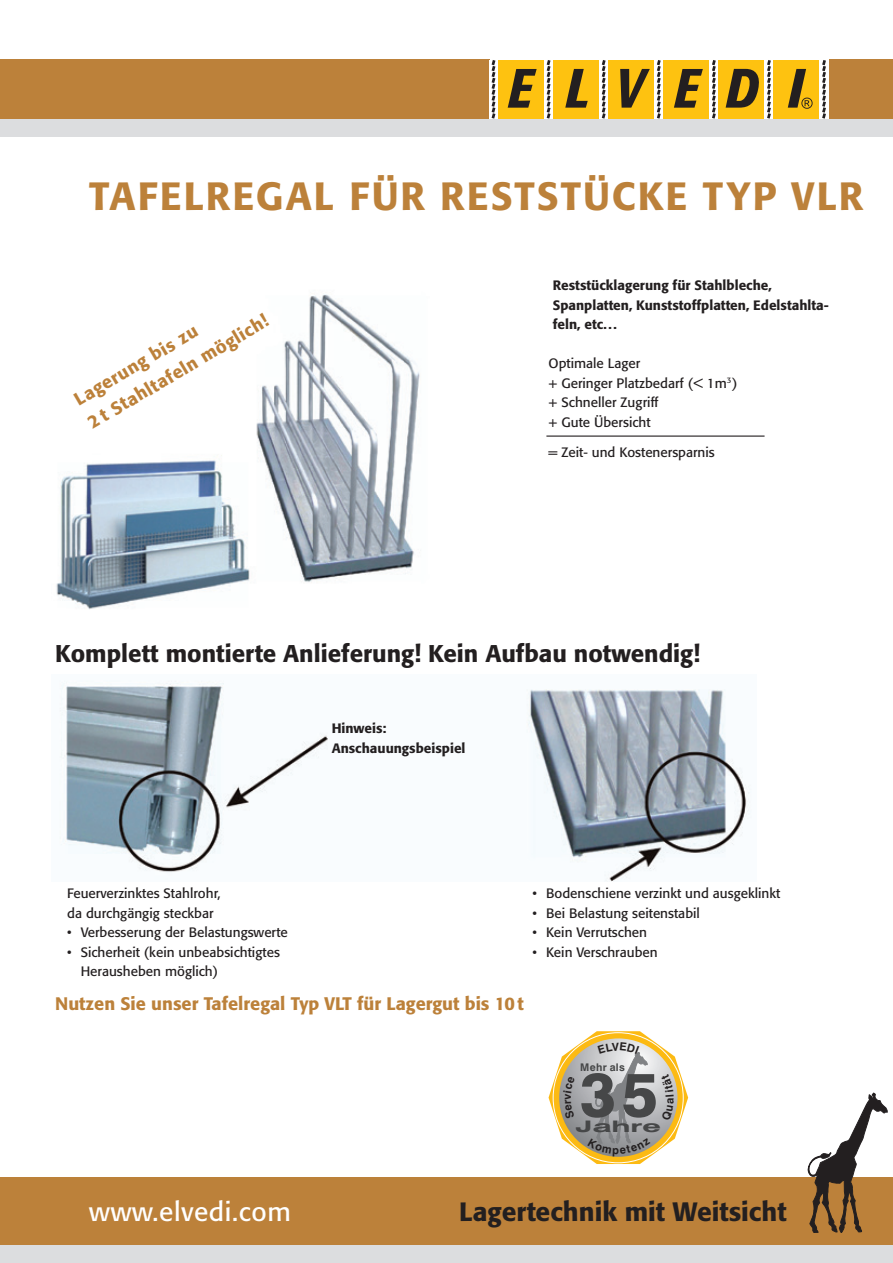
<style>
.page{position:relative;width:893px;height:1263px;background:#fff}
.page>*{position:absolute;margin:0;border:0;box-sizing:border-box;transform-origin:0 0}
.t1{font:800 61.35px "Swiss 721 BT";color:#464748}
.t2{font:500 39px "Formata";letter-spacing:.055em;color:#bc813a}
.t3{font:500 26.25px "Formata";color:#231f20}
.t4{font:26.25px "Formata";letter-spacing:.025em;color:#fff}
.t5{font:500 24px "Formata";color:#231f20}
.t6{font:500 18px/27.3px "Formata";color:#bc813a}
.t7{font:700 expanded 15.9px "Swiss 721 BT";color:#464748;scale:1.63 1}
.t8{font:13.5px/19.5px "Formata";color:#231f20}
.t9{font:500 13.5px/19.5px "Formata";color:#231f20}
.t10{font:700 10.5px "Swiss 721 BT";letter-spacing:.025em;color:#464748}
</style>
<div class="page">
<div style="left:0;top:60px;width:489px;height:59px;background:#bc813a"></div>
<svg style="left:822px;top:60px;width:4px;height:59px"></svg>
<div style="left:773px;top:60px;width:46px;height:59px;background:#fec210"></div>
<div style="left:498px;top:60px;width:46px;height:59px;background:#fec210"></div>
<svg style="left:492px;top:60px;width:3px;height:59px"></svg>
<svg style="left:508px;top:60px;width:305px;height:59px"></svg>
<div style="left:829px;top:60px;width:64px;height:59px;background:#bc813a"></div>
<img style="left:56px;top:294px;width:364px;height:316px">
<div style="left:0;top:1178px;width:893px;height:68px;background:#bc813a"></div>
<div style="left:0;top:119px;width:893px;height:17px;background:#dcdddf"></div>
<div style="left:0;top:1246px;width:893px;height:17px;background:#dcdddf"></div>
<svg style="left:808px;top:1093px;width:79px;height:140px"></svg>
<hr style="left:546px;top:435px;width:219px;height:2px;background:#231f20">
<img style="left:60px;top:681px;width:690px;height:201px">
<svg style="left:549px;top:1031px;width:139px;height:133px"></svg>
<h2 class="t2" style="left:89px;top:172px;width:775px">TAFELREGAL FÜR RESTSTÜCKE TYP VLR</h2>
<h3 class="t6" style="left:69px;top:389px;width:207px;rotate:-31deg">Lagerung bis zu<br>2 t Stahltafeln möglich!</h3>
<p class="t9" style="left:553px;top:276px;width:278px">Reststücklagerung für Stahlbleche,<br>Spanplatten, Kunststoffplatten, Edelstahlta&shy;feln, etc. ..</p>
<p class="t8" style="left:549px;top:354px;width:190px">Optimale Lager<br>+ Geringer Platzbedarf (&lt; 1m<sup>3</sup>) + Schneller Zugriff<br>+ Gute Übersicht</p>
<p class="t8" style="left:549px;top:442px;width:168px">= Zeit- und Kostenersparnis</p>
<h3 class="t5" style="left:55px;top:639px;width:646px">Komplett montierte Anlieferung! Kein Aufbau notwendig!</h3>
<p class="t9" style="left:332px;top:719px;width:135px">Hinweis:<br>Anschauungsbeispiel</p>
<p class="t8" style="left:67px;top:884px;width:155px">Feuerverzinktes Stahlrohr, da durchgängig steckbar</p>
<p class="t8" style="left:67px;top:923px;width:222px">• Verbesserung der Belastungswerte</p>
<p class="t8" style="left:81px;top:942px;width:201px;text-indent:-14px">• Sicherheit (kein unbeabsichtigtes<br>Herausheben möglich)</p>
<h3 class="t6" style="left:55px;top:990px;width:470px">Nutzen Sie unser Tafelregal Typ VLT für Lagergut bis 10t</h3>
<p class="t8" style="left:533px;top:884px;width:249px">• Bodenschiene verzinkt und ausgeklinkt</p>
<p class="t8" style="left:533px;top:903px;width:169px">• Bei Belastung seitenstabil</p>
<p class="t8" style="left:533px;top:923px;width:116px">• Kein Verrutschen</p>
<p class="t8" style="left:533px;top:942px;width:127px">• Kein Verschrauben</p>
<p class="t10" style="left:580px;top:1061px;width:46px">Mehr als</p>
<h1 class="t1" style="left:580px;top:1057px;width:80px">35</h1>
<p class="t7" style="left:575px;top:1116px;width:54px">Jahre</p>
<h3 class="t4" style="left:89px;top:1196px;width:203px">www.elvedi.com</h3>
<h3 class="t3" style="left:459px;top:1196px;width:329px">Lagertechnik mit Weitsicht</h3>
</div>
